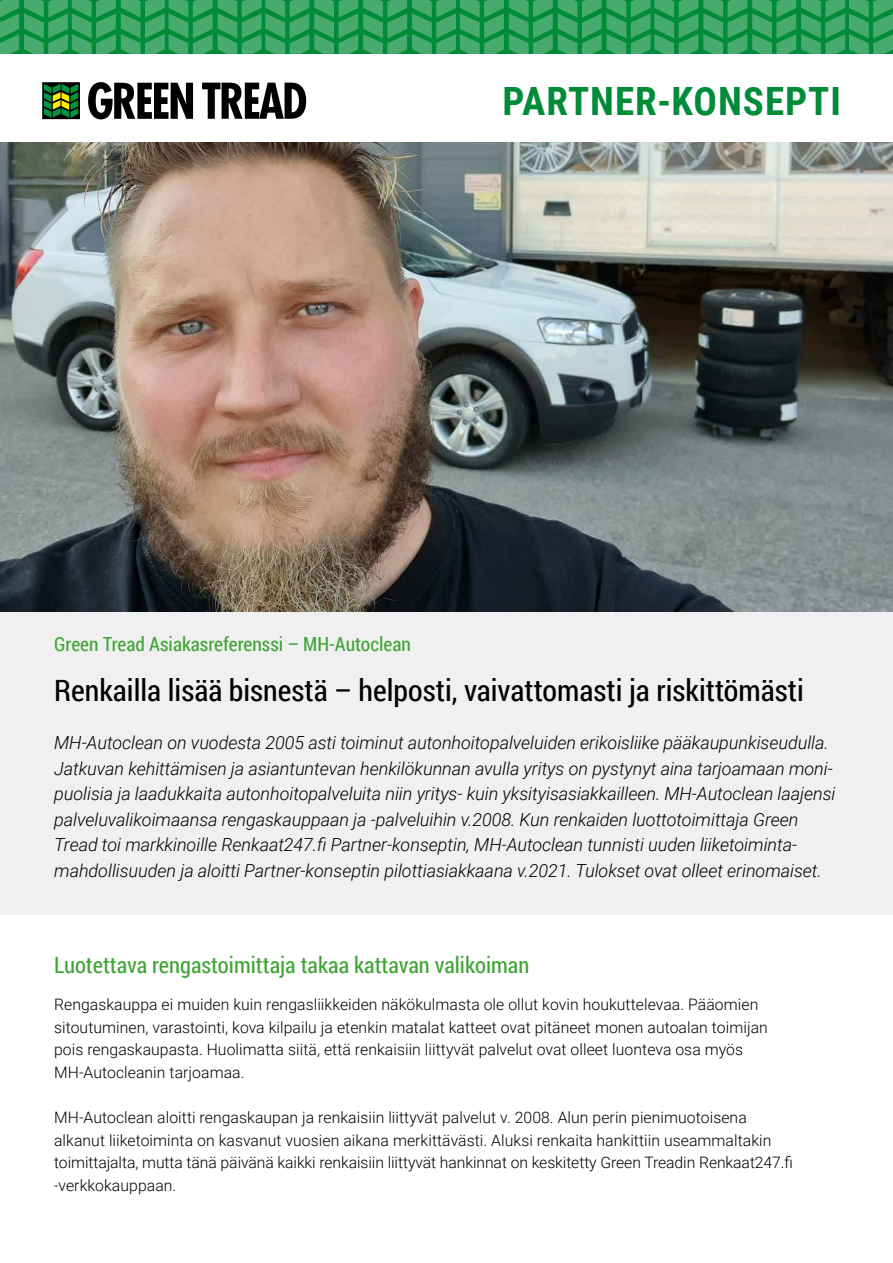
<style>
.page{position:relative;width:893px;height:1263px;background:#fff}
.page>*{position:absolute;margin:0;border:0;box-sizing:border-box;transform-origin:0 0}
.t1{font:700 39px "Roboto Condensed";letter-spacing:.025em;color:#008b39}
.t2{font:30px "Roboto Condensed";color:#000}
.t3{font:22.5px "Roboto Condensed";color:#3fa535}
.t4{font:19.5px "Roboto Condensed";color:#3fa535}
.t5{font:italic 300 18px/25.5px "Roboto";letter-spacing:-.005em;color:#000}
.t6{font:300 15.75px/22.5px "Roboto";letter-spacing:.005em;color:#000}
</style>
<div class="page">
<div style="left:0;top:153px;width:893px;height:761px;background:#f0f0f0"></div>
<img style="left:0;top:142px;width:893px;height:469px">
<div style="left:42px;top:82px;width:38px;height:37px;border:1px solid #000"></div>
<svg style="left:44px;top:84px;width:34px;height:34px"></svg>
<svg style="left:202px;top:82px;width:104px;height:37px"></svg>
<svg style="left:88px;top:82px;width:105px;height:37px"></svg>
<svg style="left:0;top:0;width:893px;height:54px;background:#2d9f5c"></svg>
<h1 class="t1" style="left:502px;top:73px;width:340px">PARTNER-KONSEPTI</h1>
<p class="t4" style="left:54px;top:631px;width:358px">Green Tread Asiakasreferenssi – MH-Autoclean</p>
<h2 class="t2" style="left:54px;top:670px;width:751px">Renkailla lisää bisnestä – helposti, vaivattomasti ja riskittömästi</h2>
<p class="t5" style="left:54px;top:729px;width:783px">MH-Autoclean on vuodesta 2005 asti toiminut autonhoitopalveluiden erikoisliike pääkaupunkiseudulla.<br>Jatkuvan kehittämisen ja asiantuntevan henkilökunnan avulla yritys on pystynyt aina tarjoamaan moni&shy;puolisia ja laadukkaita autonhoitopalveluita niin yritys- kuin yksityisasiakkailleen. MH-Autoclean laajensi palveluvalikoimaansa rengaskauppaan ja -palveluihin v.2008. Kun renkaiden luottotoimittaja Green Tread toi markkinoille Renkaat247.fi Partner-konseptin, MH-Autoclean tunnisti uuden liiketoiminta&shy;mahdollisuuden ja aloitti Partner-konseptin pilottiasiakkaana v.2021. Tulokset ovat olleet erinomaiset.</p>
<h3 class="t3" style="left:54px;top:949px;width:477px">Luotettava rengastoimittaja takaa kattavan valikoiman</h3>
<p class="t6" style="left:54px;top:993px;width:715px">Rengaskauppa ei muiden kuin rengasliikkeiden näkökulmasta ole ollut kovin houkuttelevaa. Pääomien sitoutuminen, varastointi, kova kilpailu ja etenkin matalat katteet ovat pitäneet monen autoalan toimijan pois rengaskaupasta. Huolimatta siitä, että renkaisiin liittyvät palvelut ovat olleet luonteva osa myös MH-Autocleanin tarjoamaa.</p>
<p class="t6" style="left:54px;top:1105px;width:740px">MH-Autoclean aloitti rengaskaupan ja renkaisiin liittyvät palvelut v. 2008. Alun perin pienimuotoisena alkanut liiketoiminta on kasvanut vuosien aikana merkittävästi. Aluksi renkaita hankittiin useammaltakin toimittajalta, mutta tänä päivänä kaikki renkaisiin liittyvät hankinnat on keskitetty Green Treadin Renkaat247.fi -verkkokauppaan.</p>
</div>
